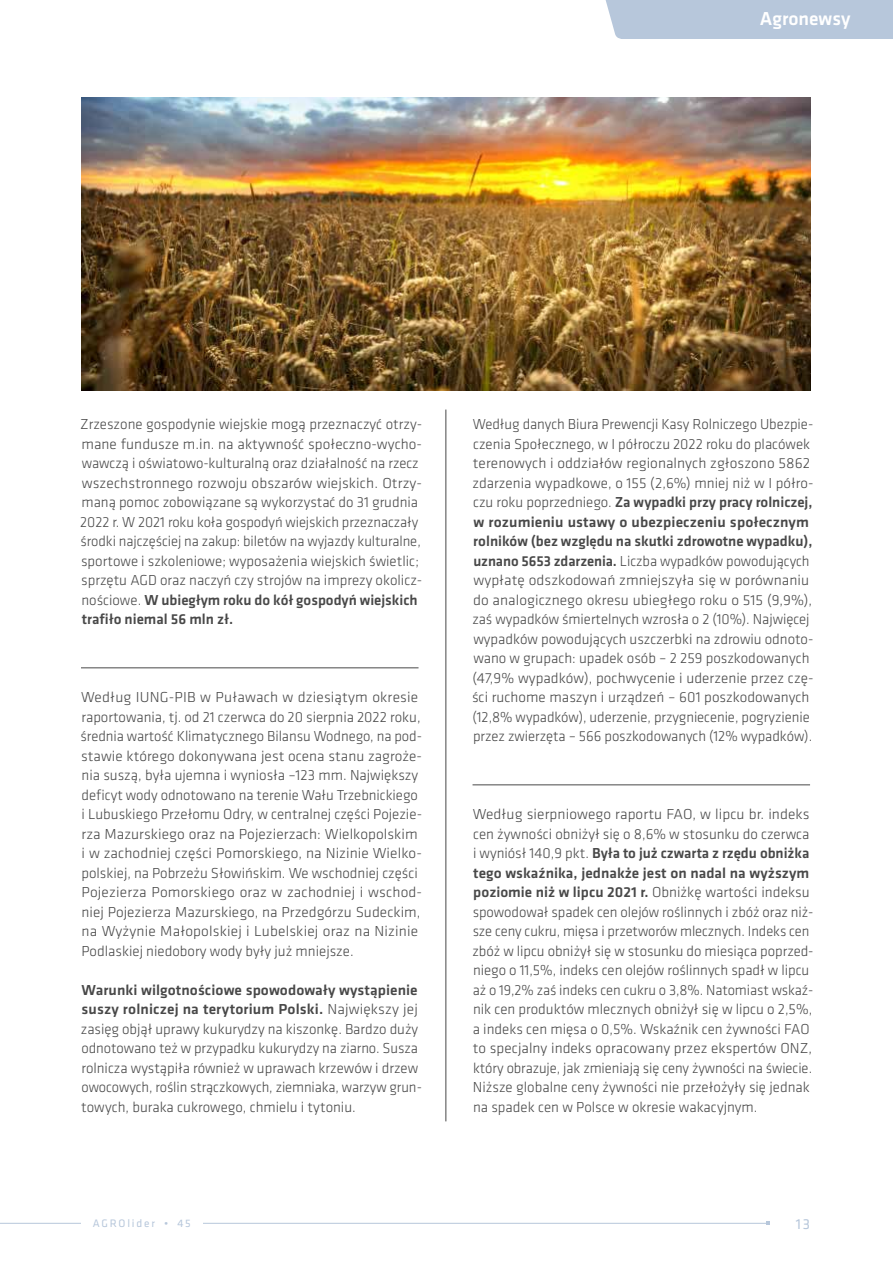
<style>
.page{position:relative;width:893px;height:1263px;background:#fff}
.page>*{position:absolute;margin:0;border:0;box-sizing:border-box;transform-origin:0 0}
.t1{font:500 19.5px "Klavika Basic";color:#fff}
.t2{font:300 15px/19.5px "Klavika Basic";color:#484848}
.t3{font:15px "Klavika Basic";color:#b7c7db}
.t4{font:11.25px "Klavika Basic";letter-spacing:.16em;color:#b7c7db}
.s1{font-weight:500}
</style>
<div class="page">
<div style="left:605px;top:0;width:288px;height:39px;background:#b7c7db"></div>
<hr style="left:0;top:1223px;width:768px;height:1px;background:#b7c7db">
<div style="left:81px;top:1209px;width:122px;height:20px;background:#fff"></div>
<hr style="left:446px;top:410px;width:1px;height:711px;background:#484848">
<hr style="left:81px;top:668px;width:337px;height:1px;background:#484848">
<hr style="left:472px;top:785px;width:338px;height:1px;background:#484848">
<img style="left:81px;top:98px;width:729px;height:292px">
<h1 class="t1" style="left:760px;top:5px;width:92px">Agronewsy</h1>
<p class="t2" style="left:80px;top:414px;width:344px">Zrzeszone gospodynie wiejskie mogą przeznaczyć otrzy&shy;mane fundusze m.in. na aktywność społeczno-wycho&shy;wawczą i oświatowo-kulturalną oraz działalność na rzecz wszechstronnego rozwoju obszarów wiejskich. Otrzy&shy;maną pomoc zobowiązane są wykorzystać do 31 grudnia 2022 r. W 2021 roku koła gospodyń wiejskich przeznaczały środki najczęściej na zakup: biletów na wyjazdy kulturalne, sportowe i szkoleniowe; wyposażenia wiejskich świetlic; sprzętu AGD oraz naczyń czy strojów na imprezy okolicz&shy;nościowe. <span class="s1">W ubiegłym roku do kół gospodyń wiejskich trafiło niemal 56 mln zł.</span></p>
<p class="t2" style="left:80px;top:687px;width:343px">Według IUNG-PIB w Puławach w dziesiątym okresie raportowania, tj. od 21 czerwca do 20 sierpnia 2022 roku, średnia wartość Klimatycznego Bilansu Wodnego, na pod&shy;stawie którego dokonywana jest ocena stanu zagroże&shy;nia suszą, była ujemna i wyniosła –123 mm. Największy deficyt wody odnotowano na terenie Wału Trzebnickiego i Lubuskiego Przełomu Odry, w centralnej części Pojezie&shy;rza Mazurskiego oraz na Pojezierzach: Wielkopolskim i w zachodniej części Pomorskiego, na Nizinie Wielko&shy;polskiej, na Pobrzeżu Słowińskim. We wschodniej części Pojezierza Pomorskiego oraz w zachodniej i wschod&shy;niej Pojezierza Mazurskiego, na Przedgórzu Sudeckim, na Wyżynie Małopolskiej i Lubelskiej oraz na Nizinie Podlaskiej niedobory wody były już mniejsze.</p>
<p class="t2" style="left:81px;top:980px;width:343px"><span class="s1">Warunki wilgotnościowe spowodowały wystąpienie suszy rolniczej na terytorium Polski.</span> Największy jej zasięg objął uprawy kukurydzy na kiszonkę. Bardzo duży odnotowano też w przypadku kukurydzy na ziarno. Susza rolnicza wystąpiła również w uprawach krzewów i drzew owocowych, roślin strączkowych, ziemniaka, warzyw grun&shy;towych, buraka cukrowego, chmielu i tytoniu.</p>
<p class="t2" style="left:472px;top:414px;width:343px">Według danych Biura Prewencji Kasy Rolniczego Ubezpie&shy;czenia Społecznego, w I półroczu 2022 roku do placówek terenowych i oddziałów regionalnych zgłoszono 5862 zdarzenia wypadkowe, o 155 (2,6%) mniej niż w I półro&shy;czu roku poprzedniego. <span class="s1">Za wypadki przy pracy rolniczej, w rozumieniu ustawy o ubezpieczeniu społecznym rolników (bez względu na skutki zdrowotne wypadku), uznano 5653 zdarzenia.</span> Liczba wypadków powodujących wypłatę odszkodowań zmniejszyła się w porównaniu do analogicznego okresu ubiegłego roku o 515 (9,9%), zaś wypadków śmiertelnych wzrosła o 2 (10%). Najwięcej wypadków powodujących uszczerbki na zdrowiu odnoto&shy;wano w grupach: upadek osób – 2 259 poszkodowanych (47,9% wypadków), pochwycenie i uderzenie przez czę&shy;ści ruchome maszyn i urządzeń – 601 poszkodowanych (12,8% wypadków), uderzenie, przygniecenie, pogryzienie przez zwierzęta – 566 poszkodowanych (12% wypadków).</p>
<p class="t2" style="left:472px;top:804px;width:343px">Według sierpniowego raportu FAO, w lipcu br. indeks cen żywności obniżył się o 8,6% w stosunku do czerwca i wyniósł 140,9 pkt. <span class="s1">Była to już czwarta z rzędu obniżka tego wskaźnika, jednakże jest on nadal na wyższym poziomie niż w lipcu 2021 r.</span> Obniżkę wartości indeksu spowodował spadek cen olejów roślinnych i zbóż oraz niż&shy;sze ceny cukru, mięsa i przetworów mlecznych. Indeks cen zbóż w lipcu obniżył się w stosunku do miesiąca poprzed&shy;niego o 11,5%, indeks cen olejów roślinnych spadł w lipcu aż o 19,2% zaś indeks cen cukru o 3,8%. Natomiast wskaź&shy;nik cen produktów mlecznych obniżył się w lipcu o 2,5%, a indeks cen mięsa o 0,5%. Wskaźnik cen żywności FAO to specjalny indeks opracowany przez ekspertów ONZ, który obrazuje, jak zmieniają się ceny żywności na świecie.<br>Niższe globalne ceny żywności nie przełożyły się jednak na spadek cen w Polsce w okresie wakacyjnym.</p>
<p class="t4" style="left:93px;top:1216px;width:99px">AGROlider • 45</p>
<p class="t3" style="left:796px;top:1214px;width:16px">13</p>
</div>
